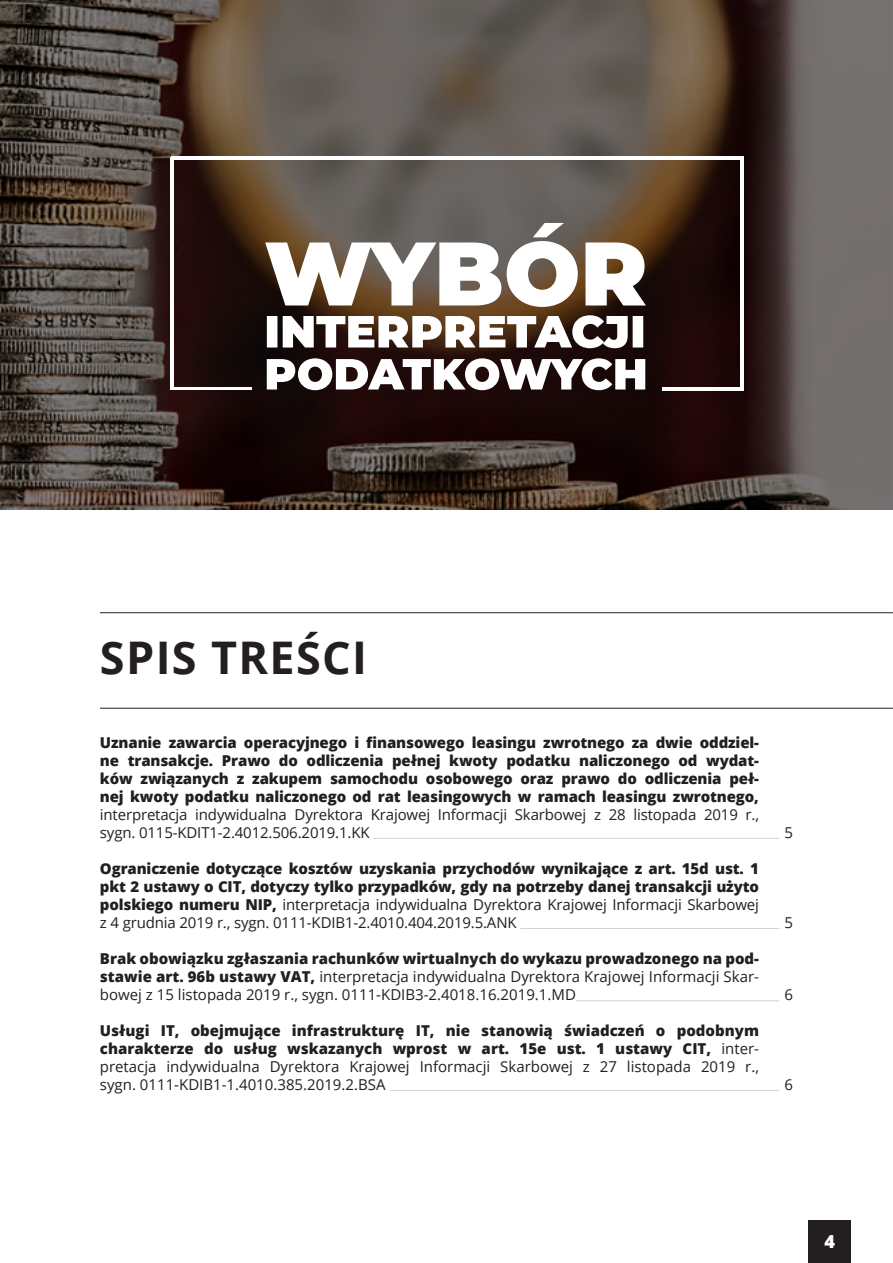
<style>
.page{position:relative;width:893px;height:1263px;background:#fff}
.page>*{position:absolute;margin:0;border:0;box-sizing:border-box;transform-origin:0 0}
.t1{font:700 45px "Open Sans";letter-spacing:.03em;color:#231f20}
.t2{font:800 18px "Open Sans";color:#fff}
.t3{font:800 15px/18px "Open Sans";letter-spacing:-.01em;color:#231f20;text-align:justify}
.t4{font:15px/18px "Open Sans";color:#231f20;text-align:justify}
.s1{font-weight:400}
.s2{font-weight:800}
</style>
<div class="page">
<hr style="left:373px;top:838px;width:406px;height:1px;background:#231f20">
<hr style="left:576px;top:1000px;width:203px;height:1px;background:#231f20">
<hr style="left:520px;top:928px;width:259px;height:1px;background:#231f20">
<hr style="left:389px;top:1090px;width:390px;height:1px;background:#231f20">
<hr style="left:100px;top:612px;width:793px;height:1px;background:#231f20">
<hr style="left:100px;top:708px;width:793px;height:1px;background:#231f20">
<div style="left:809px;top:1221px;width:42px;height:42px;background:#231f20"></div>
<img style="left:0;top:0;width:893px;height:510px">
<img style="left:663px;top:388px;width:77px;height:3px">
<img style="left:740px;top:160px;width:3px;height:231px">
<img style="left:170px;top:387px;width:82px;height:3px">
<img style="left:170px;top:157px;width:3px;height:232px">
<img style="left:171px;top:157px;width:572px;height:3px">
<img style="left:265px;top:223px;width:381px;height:125px">
<p class="t1" style="left:100px;top:626px;width:269px">SPIS TREŚCI</p>
<p class="t3" style="left:100px;top:733px;width:661px">Uznanie zawarcia operacyjnego i finansowego leasingu zwrotnego za dwie oddziel&shy;ne transakcje. Prawo do odliczenia pełnej kwoty podatku naliczonego od wydat&shy;ków związanych z zakupem samochodu osobowego oraz prawo do odliczenia peł&shy;nej kwoty podatku naliczonego od rat leasingowych w ramach leasingu zwrotnego, <span class="s1">interpretacja indywidualna Dyrektora Krajowej Informacji Skarbowej z 28 listopada 2019 r., sygn. 0115-KDIT1-2.4012.506.2019.1.KK</span></p>
<p class="t3" style="left:100px;top:859px;width:661px">Ograniczenie dotyczące kosztów uzyskania przychodów wynikające z art. 15d ust. 1 pkt 2 ustawy o CIT, dotyczy tylko przypadków, gdy na potrzeby danej transakcji użyto polskiego numeru NIP, <span class="s1">interpretacja indywidualna Dyrektora Krajowej Informacji Skarbowej z 4 grudnia 2019 r., sygn. 0111-KDIB1-2.4010.404.2019.5.ANK</span></p>
<p class="t4" style="left:100px;top:949px;width:661px"><span class="s2">Brak obowiązku zgłaszania rachunków wirtualnych do wykazu prowadzonego na pod&shy;stawie art. 96b ustawy VAT,</span> interpretacja indywidualna Dyrektora Krajowej Informacji Skar&shy;bowej z 15 listopada 2019 r., sygn. 0111-KDIB3-2.4018.16.2019.1.MD</p>
<p class="t3" style="left:100px;top:1021px;width:661px">Usługi IT, obejmujące infrastrukturę IT, nie stanowią świadczeń o podobnym charakterze do usług wskazanych wprost w art. 15e ust. 1 ustawy CIT, <span class="s1">inter&shy;pretacja indywidualna Dyrektora Krajowej Informacji Skarbowej z 27 listopada 2019 r., sygn. 0111-KDIB1-1.4010.385.2019.2.BSA</span></p>
<p class="t4" style="left:784px;top:823px;width:10px">5</p>
<p class="t4" style="left:784px;top:913px;width:10px">5</p>
<p class="t4" style="left:784px;top:985px;width:10px">6</p>
<p class="t4" style="left:784px;top:1075px;width:10px">6</p>
<p class="t2" style="left:824px;top:1228px;width:12px">4</p>
</div>
